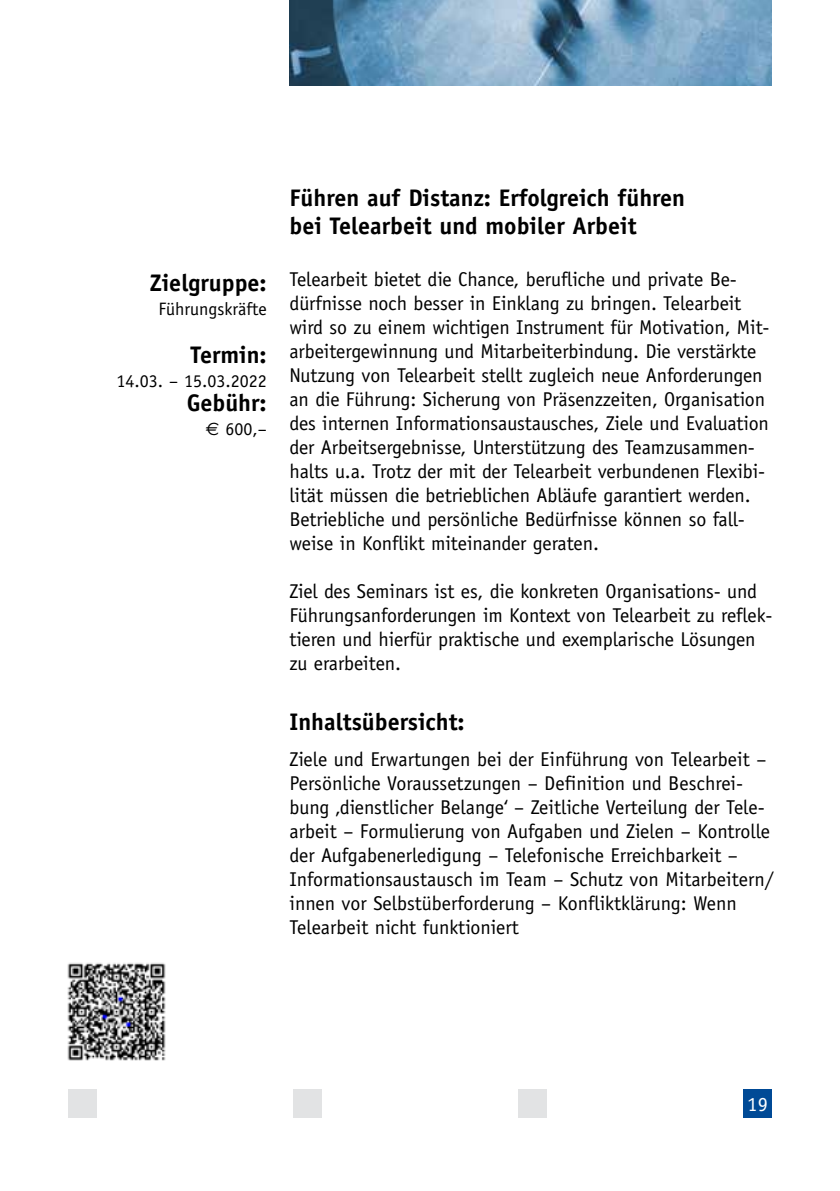
<style>
.page{position:relative;width:840px;height:1191px;background:#fff}
.page>*{position:absolute;margin:0;border:0;box-sizing:border-box;transform-origin:0 0}
.t1{font:700 24px/28px "Officina Sans";color:#000}
.t2{font:20px/24px "Officina Sans";letter-spacing:-.005em;color:#000}
.t3{font:20px "Officina Sans";color:#fff}
.t4{font:18px "Officina Sans";color:#000}
.s1{font-family:"Euro Sans"}
</style>
<div class="page">
<div style="left:743px;top:1089px;width:28px;height:28px;background:#004a96"></div>
<div style="left:68px;top:1089px;width:28px;height:28px;background:#e2e3e4"></div>
<div style="left:293px;top:1089px;width:28px;height:28px;background:#e2e3e4"></div>
<div style="left:518px;top:1089px;width:28px;height:28px;background:#e2e3e4"></div>
<img style="left:67px;top:963px;width:99px;height:98px">
<img style="left:289px;top:0;width:482px;height:85px">
<p class="t1" style="left:150px;top:269px;width:118px">Zielgruppe:</p>
<p class="t4" style="left:158px;top:298px;width:110px">Führungskräfte</p>
<p class="t1" style="left:190px;top:341px;width:78px">Termin:</p>
<p class="t4" style="left:116px;top:370px;width:152px">14.03. – 15.03.2022</p>
<p class="t1" style="left:186px;top:389px;width:81px">Gebühr:</p>
<p class="t4" style="left:206px;top:418px;width:62px"><span class="s1">?</span> 600,–</p>
<p class="t1" style="left:289px;top:184px;width:397px">Führen auf Distanz: Erfolgreich führen bei Telearbeit und mobiler Arbeit</p>
<p class="t2" style="left:289px;top:267px;width:481px">Telearbeit bietet die Chance, berufliche und private Be&shy;dürfnisse noch besser in Einklang zu bringen. Telearbeit wird so zu einem wichtigen Instrument für Motivation, Mit&shy;arbeitergewinnung und Mitarbeiterbindung. Die verstärkte Nutzung von Telearbeit stellt zugleich neue Anforderungen an die Führung: Sicherung von Präsenzzeiten, Organisation des internen Informationsaustausches, Ziele und Evaluation der Arbeitsergebnisse, Unterstützung des Teamzusammen&shy;halts u.a. Trotz der mit der Telearbeit verbundenen Flexibi&shy;lität müssen die betrieblichen Abläufe garantiert werden.<br>Betriebliche und persönliche Bedürfnisse können so fall&shy;weise in Konflikt miteinander geraten.</p>
<p class="t2" style="left:289px;top:579px;width:484px">Ziel des Seminars ist es, die konkreten Organisations- und Führungsanforderungen im Kontext von Telearbeit zu reflek&shy;tieren und hierfür praktische und exemplarische Lösungen zu erarbeiten.</p>
<p class="t1" style="left:289px;top:708px;width:177px">Inhaltsübersicht:</p>
<p class="t2" style="left:289px;top:747px;width:485px">Ziele und Erwartungen bei der Einführung von Telearbeit – Persönliche Voraussetzungen – Definition und Beschrei&shy;bung ‚dienstlicher Belange‘ – Zeitliche Verteilung der Tele&shy;arbeit – Formulierung von Aufgaben und Zielen – Kontrolle der Aufgabenerledigung – Telefonische Erreichbarkeit – Informationsaustausch im Team – Schutz von Mitarbeitern/ innen vor Selbstüberforderung – Konfliktklärung: Wenn Telearbeit nicht funktioniert</p>
<p class="t3" style="left:746px;top:1092px;width:22px">19</p>
</div>
